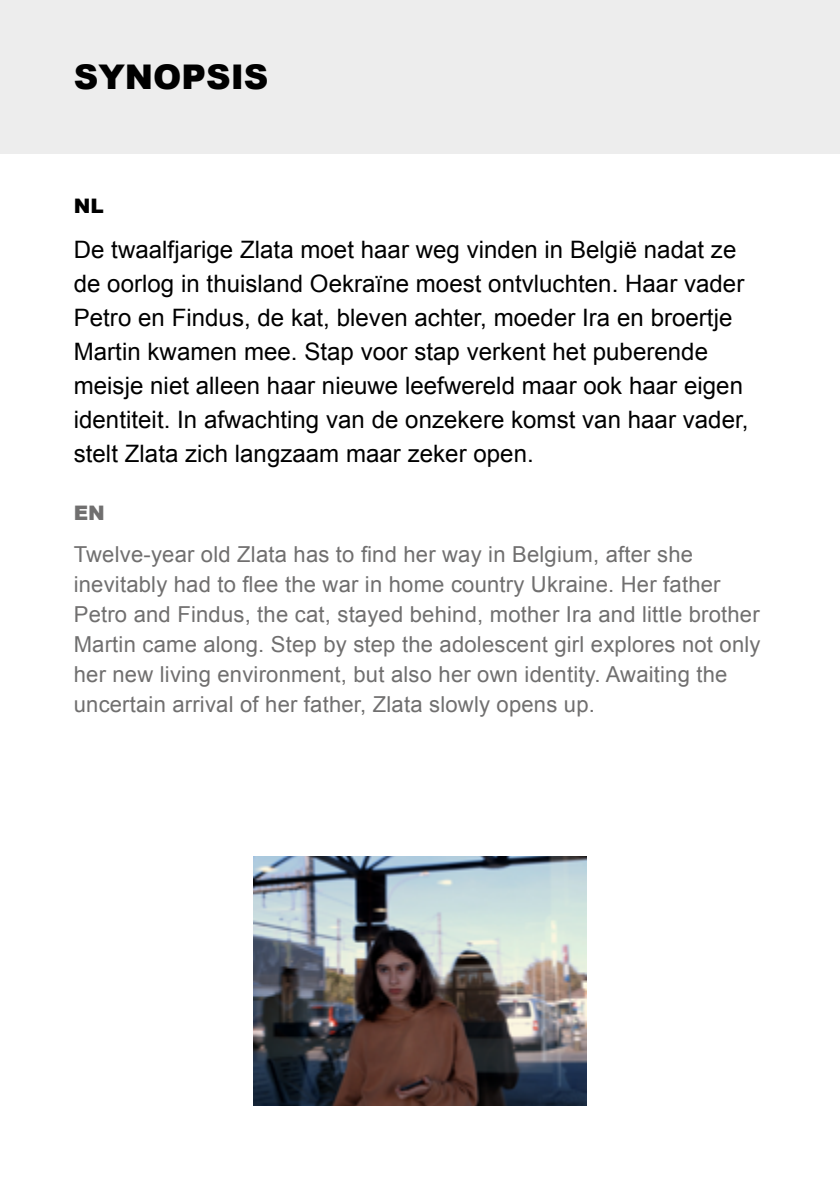
<style>
.page{position:relative;width:840px;height:1191px;background:#fff}
.page>*{position:absolute;margin:0;border:0;box-sizing:border-box;transform-origin:0 0}
.t1{font:900 34px "Arial";color:#000}
.t2{font:24px/34px "Arial";color:#000}
.t3{font:22px/30px "Arial";letter-spacing:.01em;color:#706f6f}
.t4{font:900 20px "Arial";color:#000}
.t5{font:900 20px "Arial";color:#706f6f}
</style>
<div class="page">
<div style="left:0;top:0;width:839px;height:153px;background:#ededed"></div>
<img style="left:253px;top:857px;width:333px;height:249px">
<h1 class="t1" style="left:74px;top:52px;width:196px">SYNOPSIS</h1>
<p class="t4" style="left:74px;top:191px;width:31px">NL</p>
<p class="t2" style="left:74px;top:233px;width:675px">De twaalfjarige Zlata moet haar weg vinden in België nadat ze de oorlog in thuisland Oekraïne moest ontvluchten. Haar vader Petro en Findus, de kat, bleven achter, moeder Ira en broertje Martin kwamen mee. Stap voor stap verkent het puberende meisje niet alleen haar nieuwe leefwereld maar ook haar eigen identiteit. In afwachting van de onzekere komst van haar vader, stelt Zlata zich langzaam maar zeker open.</p>
<p class="t5" style="left:74px;top:498px;width:33px">EN</p>
<p class="t3" style="left:74px;top:539px;width:688px">Twelve-year old Zlata has to find her way in Belgium, after she inevitably had to flee the war in home country Ukraine. Her father Petro and Findus, the cat, stayed behind, mother Ira and little brother Martin came along. Step by step the adolescent girl explores not only her new living environment, but also her own identity. Awaiting the uncertain arrival of her father, Zlata slowly opens up.</p>
</div>
